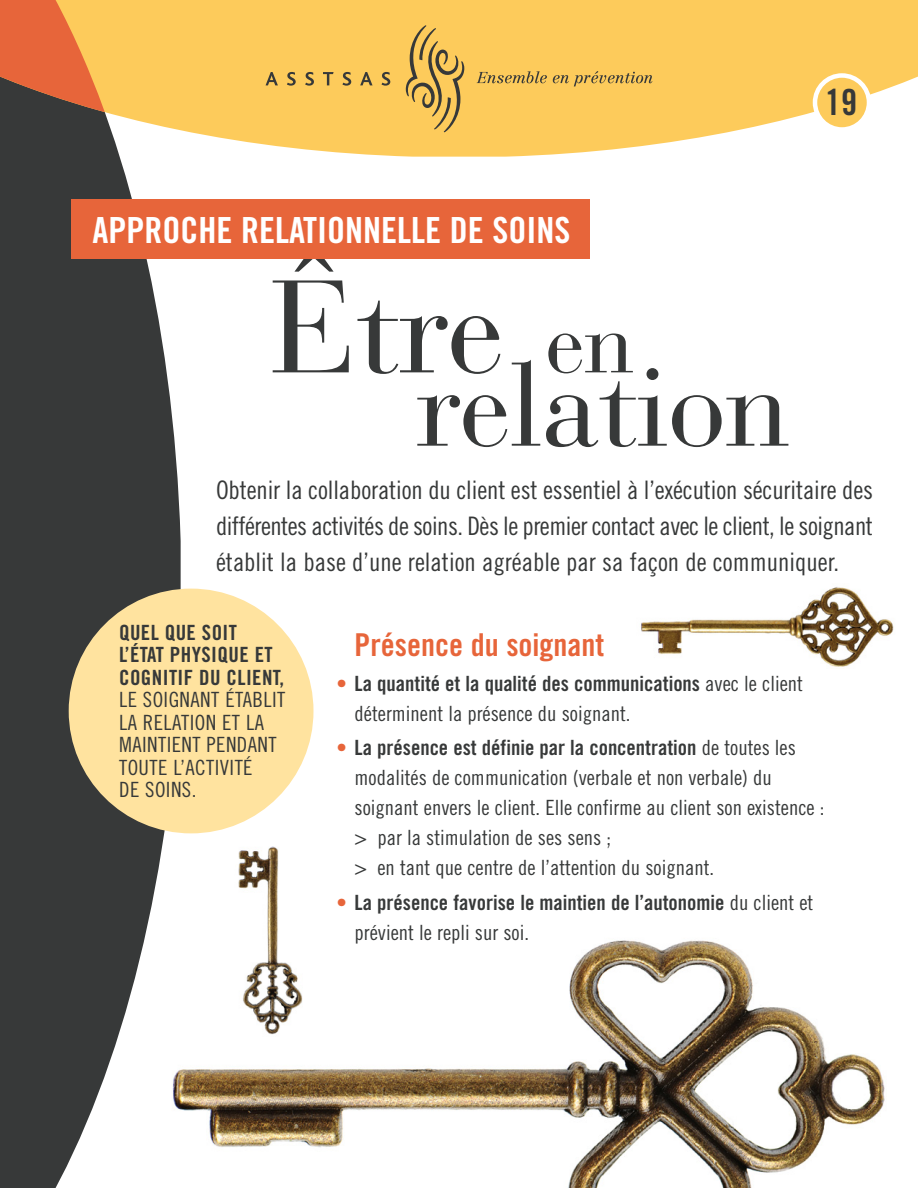
<style>
.page{position:relative;width:918px;height:1188px;background:#fff}
.page>*{position:absolute;margin:0;border:0;box-sizing:border-box;transform-origin:0 0}
.t1{font:130.5px "Bauer Bodoni";color:#373939}
.t2{font:117px "Bauer Bodoni";letter-spacing:-.01em;color:#373939}
.t3{font:36px "Trade Gothic LT Pro Bd Cn 20";color:#fff}
.t4{font:36px "Trade Gothic LT Pro Bd Cn 20";color:#373939}
.t5{font:31.5px "Trade Gothic LT Pro Bd Cn 20";color:#e7653a}
.t6{font:25.5px/36px "Trade Gothic LT Pro Cn 18";letter-spacing:-.02em;color:#373939;text-align:justify}
.t7{font:21px/30px "Trade Gothic LT Pro Cn 18";color:#373939}
.t8{font:21px "Trade Gothic LT Pro Bd Cn 20";color:#373939}
.t9{font:21px/22.5px "Trade Gothic LT Pro Cn 18";letter-spacing:.02em;color:#373939}
.t10{font:21px/22.5px "Trade Gothic LT Pro Bd Cn 20";letter-spacing:.02em;color:#373939}
.s1{font-size:90px}
.s2{font-family:"Trade Gothic LT Pro Cn 18";color:#e7653a}
.s3{font-family:"Trade Gothic LT Pro Cn 18"}
</style>
<div class="page">
<img style="left:181px;top:940px;width:704px;height:248px">
<svg style="left:0;top:157px;width:181px;height:1031px;fill:#373939"></svg>
<svg style="left:0;top:0;width:918px;height:157px;background:#f4ca6d"></svg>
<svg style="left:813px;top:73px;width:58px;height:59px"></svg>
<svg style="left:0;top:0;width:105px;height:112px;background:#d27541"></svg>
<svg style="left:266px;top:72px;width:12px;height:13px"></svg>
<svg style="left:287px;top:72px;width:9px;height:14px"></svg>
<svg style="left:305px;top:72px;width:9px;height:14px"></svg>
<svg style="left:323px;top:72px;width:11px;height:13px"></svg>
<svg style="left:342px;top:72px;width:9px;height:14px"></svg>
<svg style="left:360px;top:72px;width:13px;height:13px"></svg>
<svg style="left:381px;top:72px;width:9px;height:14px"></svg>
<svg style="left:477px;top:71px;width:70px;height:12px"></svg>
<svg style="left:553px;top:71px;width:99px;height:15px"></svg>
<svg style="left:406px;top:25px;width:58px;height:107px;background:#d4ac53"></svg>
<div style="left:69px;top:589px;width:244px;height:244px;background:#ffe39f;border-radius:50%"></div>
<img style="left:234px;top:846px;width:71px;height:190px">
<img style="left:641px;top:587px;width:253px;height:80px">
<div style="left:71px;top:200px;width:519px;height:59px;background:#e7653a"></div>
<h3 class="t3" style="left:92px;top:208px;width:88px">APPROCHE</h3>
<h3 class="t3" style="left:241px;top:208px;width:34px">RELATIONNELLE</h3>
<h3 class="t3" style="left:450px;top:208px;width:59px">DE SOINS</h3>
<h3 class="t4" style="left:825px;top:80px;width:33px">19</h3>
<h1 class="t1" style="left:270px;top:250px;width:365px">Être <span class="s1">en</span></h1>
<h2 class="t2" style="left:416px;top:336px;width:376px">relation</h2>
<p class="t6" style="left:216px;top:472px;width:659px">Obtenir la collaboration du client est essentiel à l’exécution sécuritaire des différentes activités de soins. Dès le premier contact avec le client, le soignant établit la base d’une relation agréable par sa façon de communiquer.</p>
<p class="t10" style="left:119px;top:621px;width:167px">Quel que soit l’état physique et cognitif du client,</p>
<p class="t9" style="left:119px;top:688px;width:168px">le soignant établit la relation et la maintient pendant toute l’activité<br>de soins.</p>
<h3 class="t5" style="left:337px;top:626px;width:269px">Présence du soignant</h3>
<p class="t8" style="left:337px;top:671px;width:468px"><span class="s2">•</span> La quantité et la qualité des communications <span class="s3">avec le client</span></p>
<p class="t7" style="left:355px;top:698px;width:277px">déterminent la présence du soignant.</p>
<p class="t8" style="left:337px;top:735px;width:461px"><span class="s2">•</span> La présence est définie par la concentration <span class="s3">de toutes les</span></p>
<p class="t7" style="left:355px;top:763px;width:471px">modalités de communication (verbale et non verbale) du soignant envers le client. Elle confirme au client son existence : &gt; par la stimulation de ses sens ;<br>&gt; en tant que centre de l’attention du soignant.</p>
<p class="t8" style="left:337px;top:890px;width:478px"><span class="s2">•</span> La présence favorise le maintien de l’autonomie <span class="s3">du client et</span></p>
<p class="t7" style="left:355px;top:917px;width:176px">prévient le repli sur soi.</p>
</div>
